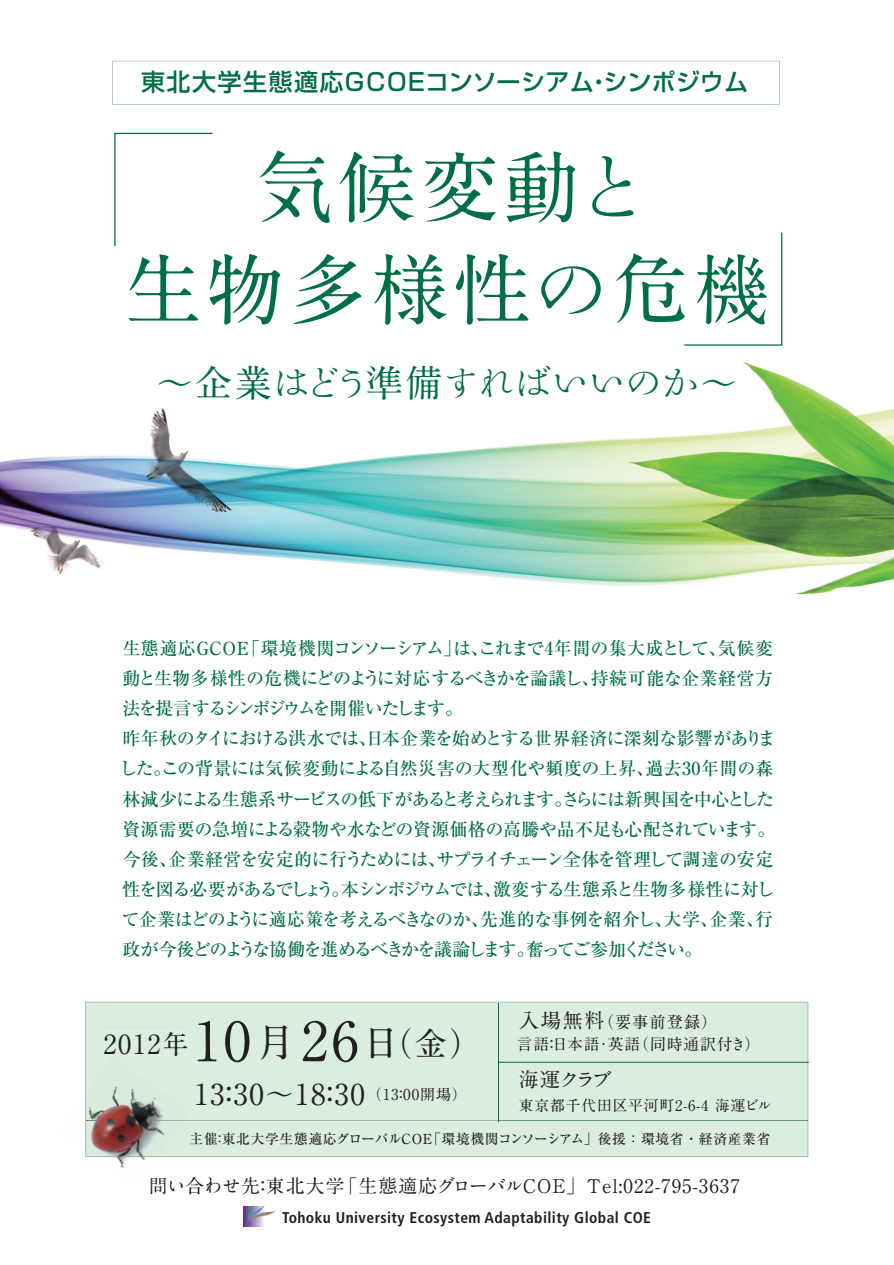
<style>
.page{position:relative;width:894px;height:1265px;background:#fff}
.page>*{position:absolute;margin:0;border:0;box-sizing:border-box;transform-origin:0 0}
.t1{font:700 77.55px/102.3px "A1 Mincho Std";letter-spacing:.06em;color:#016f45;text-align:center}
.t2{font:700 54px "A1 Mincho Std";color:#231f20}
.t3{font:300 37.35px "Shuuei 5 Std";letter-spacing:-.02em;color:#016f45}
.t4{font:700 28.8px "A1 Mincho Std";letter-spacing:.06em;color:#231f20}
.t5{font:700 26.25px "A1 Mincho Std";letter-spacing:.06em;color:#231f20}
.t6{font:500 24px "Shin Go Pro";letter-spacing:.025em;color:#016f45}
.t7{font:700 20.1px "A1 Mincho Std";letter-spacing:-.12em;color:#231f20}
.t8{font:700 18.9px "A1 Mincho Std";letter-spacing:.06em;color:#231f20}
.t9{font:500 18px/30px "Ryumin Pro";letter-spacing:-.045em;color:#016f45}
.t10{font:700 16.2px "A1 Mincho Std";letter-spacing:.06em;color:#231f20}
.t11{font:700 15.75px "A1 Mincho Std";letter-spacing:.06em;color:#231f20}
.t12{font:700 condensed 15.6px "Frutiger LT Std";letter-spacing:.025em;color:#231f20}
.t13{font:700 14.7px "A1 Mincho Std";letter-spacing:.06em;color:#231f20}
.t14{font:500 13.8px "Ryumin Pro";letter-spacing:.05em;color:#231f20}
.s1{font-family:"Shuuei 5 Std";font-weight:300}
.s2{font-family:"A1 Mincho Std";font-weight:700}
.s3{font-size:38.1px}
.s4{font-size:32.55px}
.s5{font-size:20.4px}
</style>
<div class="page">
<img style="left:0;top:362px;width:893px;height:233px">
<div style="left:85px;top:1001px;width:723px;height:155px;background:#dbeddf"></div>
<svg style="left:113px;top:61px;width:666px;height:44px"></svg>
<div style="left:243px;top:1206px;width:21px;height:20px;background:#6e3c97"></div>
<svg style="left:247px;top:1204px;width:30px;height:21px"></svg>
<hr style="left:498px;top:1003px;width:1px;height:118px;background:#016f45">
<hr style="left:497px;top:1061px;width:311px;height:1px;background:#016f45">
<hr style="left:499px;top:1120px;width:308px;height:1px;background:#6d9677">
<svg style="left:192px;top:1120px;width:306px;height:1px"></svg>
<svg style="left:684px;top:232px;width:98px;height:114px"></svg>
<svg style="left:114px;top:132px;width:99px;height:114px"></svg>
<img style="left:85px;top:1156px;width:75px;height:12px">
<div style="left:86px;top:1055px;width:106px;height:101px;background:#dbeddf"></div>
<img style="left:85px;top:1090px;width:76px;height:66px">
<div style="left:104px;top:1031px;width:83px;height:24px;background:#dbeddf"></div>
<img style="left:152px;top:1120px;width:34px;height:1px">
<p class="t6" style="left:141px;top:62px;width:608px">東北大学生態適応GCOEコンソーシアム・シンポジウム</p>
<p class="t1" style="left:124px;top:126px;width:648px">気候変動<span class="s1">と<br></span>生物多様性<span class="s1">の</span>危機</p>
<p class="t3" style="left:156px;top:357px;width:582px"><span class="s2">～企業</span>はどう<span class="s2">準備</span>すればいいのか<span class="s2">～</span></p>
<p class="t9" style="left:120px;top:632px;width:657px">生態適応GCOE「環境機関コンソーシアム」は、これまで4年間の集大成として、気候変動と生物多様性の危機にどのように対応するべきかを論議し、持続可能な企業経営方法を提言するシンポジウムを開催いたします。<br>昨年秋のタイにおける洪水では、日本企業を始めとする世界経済に深刻な影響がありました。この背景には気候変動による自然災害の大型化や頻度の上昇、過去30年間の森林減少による生態系サービスの低下があると考えられます。さらには新興国を中心とした資源需要の急増による穀物や水などの資源価格の高騰や品不足も心配されています。今後、企業経営を安定的に行うためには、サプライチェーン全体を管理して調達の安定性を図る必要があるでしょう。本シンポジウムでは、激変する生態系と生物多様性に対して企業はどのように適応策を考えるべきなのか、先進的な事例を紹介し、大学、企業、行政が今後どのような協働を進めるべきかを議論します。奮ってご参加ください。</p>
<p class="t5" style="left:103px;top:1022px;width:87px">2012年</p>
<p class="t2" style="left:193px;top:996px;width:289px">10<span class="s3">月</span> 26<span class="s3">日</span><span class="s4">（金）</span></p>
<p class="t4" style="left:194px;top:1070px;width:274px">13：30～18：30<sup>（13：00開場）</sup></p>
<p class="t10" style="left:519px;top:1008px;width:199px"><span class="s5">入場無料</span>（要事前登録）</p>
<p class="t11" style="left:516px;top:1031px;width:245px">言語：日本語・英語（同時通訳付き）</p>
<p class="t7" style="left:519px;top:1063px;width:94px">海運クラブ</p>
<p class="t13" style="left:519px;top:1093px;width:254px">東京都千代田区平河町2-6-4 海運ビル</p>
<p class="t14" style="left:189px;top:1127px;width:582px">主催：東北大学生態適応グローバルCOE「環境機関コンソーシアム」後援：環境省・経済産業省</p>
<p class="t8" style="left:149px;top:1170px;width:592px">問い合わせ先：東北大学「生態適応グローバルCOE」 Tel:022-795-3637</p>
<p class="t12" style="left:282px;top:1207px;width:370px">Tohoku University Ecosystem Adaptability Global COE</p>
</div>
